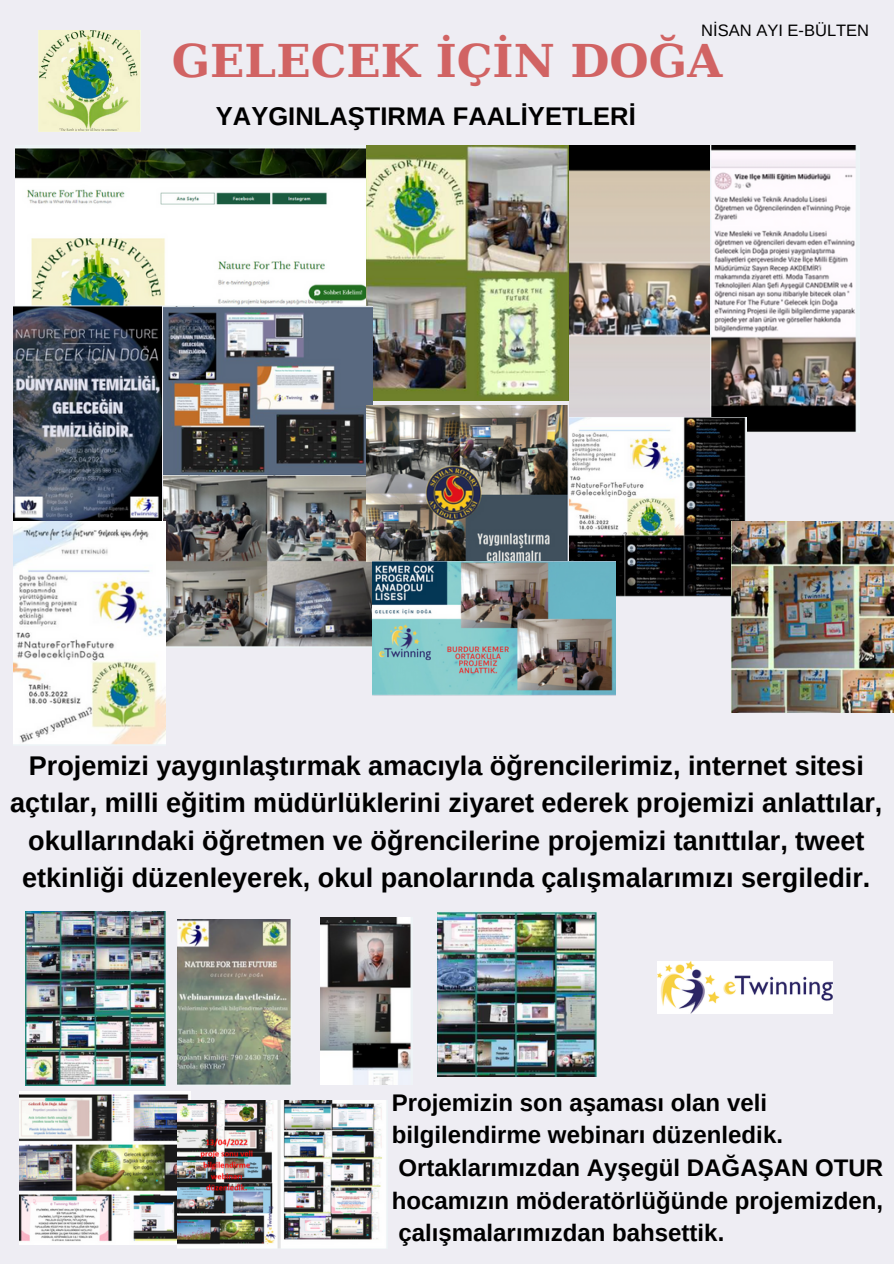
<style>
.page{position:relative;width:894px;height:1264px;background:#fff}
.page>*{position:absolute;margin:0;border:0;box-sizing:border-box;transform-origin:0 0}
.t1{font:700 45px "DejaVu Serif";color:#d16363}
.t2{font:700 27px/37.2px "Arimo";color:#000;text-align:center}
.t3{font:700 25.5px "Arimo";color:#000}
.t4{font:700 24px "Arimo";color:#000}
.t5{font:16.5px "Arimo";color:#000}
</style>
<div class="page">
<div style="left:0;top:0;width:893px;height:1263px;background:#eeedf3"></div>
<img style="left:38px;top:30px;width:103px;height:102px">
<img style="left:15px;top:147px;width:351px;height:159px">
<img style="left:366px;top:145px;width:203px;height:256px">
<img style="left:569px;top:145px;width:141px;height:273px">
<img style="left:710px;top:145px;width:146px;height:287px">
<img style="left:13px;top:306px;width:149px;height:216px">
<img style="left:163px;top:306px;width:209px;height:169px">
<img style="left:163px;top:476px;width:209px;height:171px">
<img style="left:13px;top:522px;width:152px;height:222px">
<img style="left:366px;top:405px;width:201px;height:156px">
<img style="left:569px;top:418px;width:177px;height:179px">
<img style="left:372px;top:561px;width:243px;height:134px">
<img style="left:731px;top:522px;width:162px;height:190px">
<img style="left:26px;top:911px;width:139px;height:174px">
<img style="left:19px;top:1091px;width:172px;height:153px">
<img style="left:177px;top:919px;width:114px;height:166px">
<img style="left:177px;top:1100px;width:209px;height:148px">
<img style="left:320px;top:917px;width:91px;height:167px">
<img style="left:437px;top:912px;width:159px;height:164px">
<img style="left:657px;top:961px;width:175px;height:52px">
<p class="t5" style="left:701px;top:21px;width:169px">NİSAN AYI E-BÜLTEN</p>
<p class="t1" style="left:172px;top:35px;width:552px">GELECEK İÇİN DOĞA</p>
<p class="t3" style="left:216px;top:102px;width:421px">YAYGINLAŞTIRMA FAALİYETLERİ</p>
<p class="t2" style="left:10px;top:747px;width:873px">Projemizi yaygınlaştırmak amacıyla öğrencilerimiz, internet sitesi açtılar, milli eğitim müdürlüklerini ziyaret ederek projemizi anlattılar, okullarındaki öğretmen ve öğrencilerine projemizi tanıttılar, tweet etkinliği düzenleyerek, okul panolarında çalışmalarımızı sergiledir.</p>
<p class="t4" style="left:391px;top:1088px;width:377px">Projemizin son aşaması olan veli</p>
<p class="t4" style="left:391px;top:1121px;width:392px">bilgilendirme webinarı düzenledik.</p>
<p class="t4" style="left:398px;top:1154px;width:486px">Ortaklarımızdan Ayşegül DAĞAŞAN OTUR</p>
<p class="t4" style="left:391px;top:1186px;width:492px">hocamızın möderatörlüğünde projemizden,</p>
<p class="t4" style="left:398px;top:1219px;width:327px">çalışmalarımızdan bahsettik.</p>
</div>
